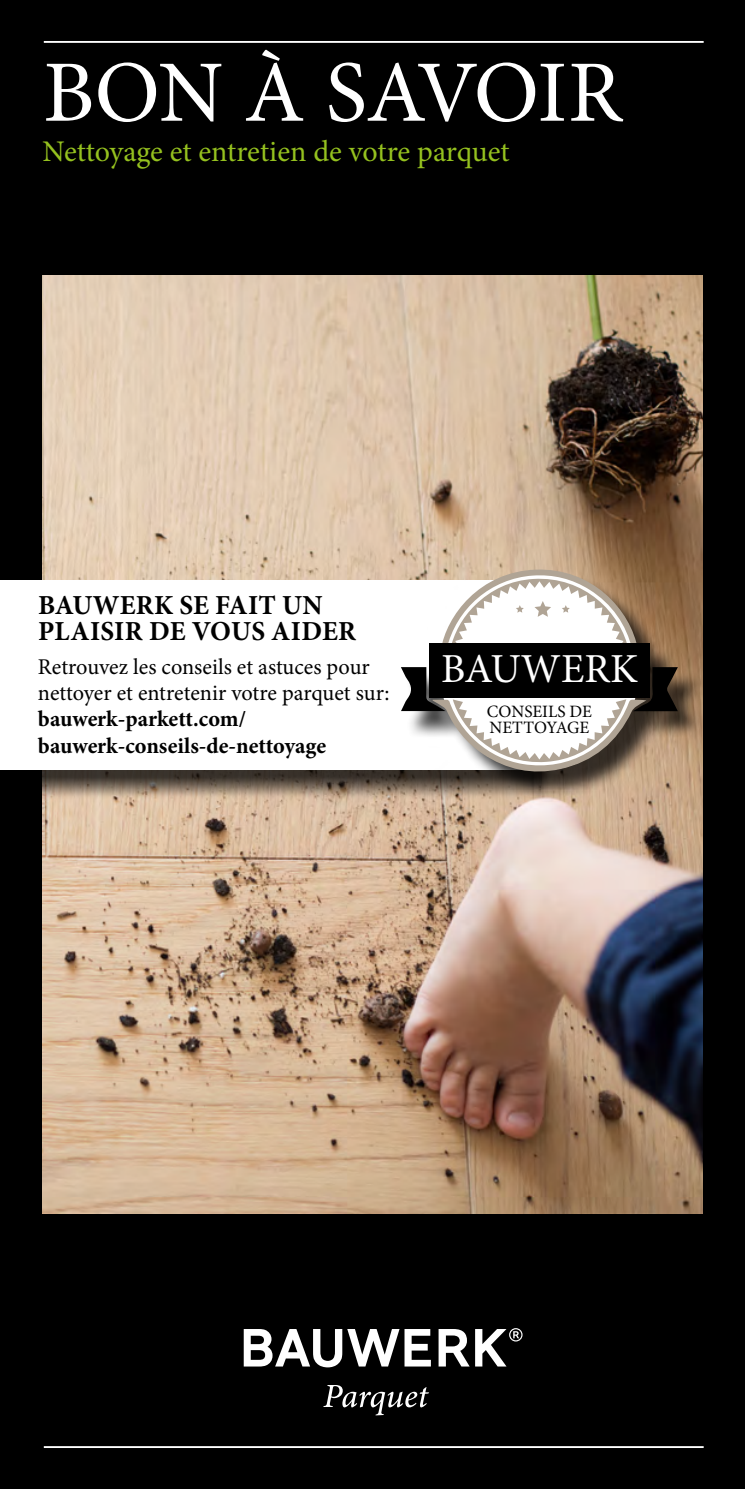
<style>
.page{position:relative;width:745px;height:1489px;background:#fff}
.page>*{position:absolute;margin:0;border:0;box-sizing:border-box;transform-origin:0 0}
.t1{font:87.5px "Minion Pro";letter-spacing:-.02em;color:#fff}
.t2{font:41.25px "Minion Pro";color:#fff}
.t3{font:30px "Minion Pro";letter-spacing:-.005em;color:#95c11f}
.t4{font:700 27.5px/26.2px "Minion Pro";letter-spacing:.01em;color:#000}
.t5{font:22.5px/26.2px "Minion Pro";color:#000}
.t6{font:700 22.5px/26.2px "Minion Pro";color:#000}
.t7{font:17.25px/16.2px "Minion Pro";color:#000}
</style>
<div class="page">
<div style="left:0;top:0;width:744px;height:1488px;background:#000"></div>
<hr style="left:44px;top:1445px;width:659px;height:2px;background:#fff">
<hr style="left:44px;top:41px;width:659px;height:2px;background:#fff">
<img style="left:43px;top:275px;width:659px;height:938px">
<div style="left:0;top:584px;width:556px;height:217px;background:#000;opacity:.75"></div>
<div style="left:0;top:580px;width:525px;height:190px;background:#fff"></div>
<svg style="left:243px;top:1329px;width:187px;height:38px"></svg>
<svg style="left:438px;top:1329px;width:31px;height:37px"></svg>
<svg style="left:475px;top:1328px;width:47px;height:38px"></svg>
<svg style="left:323px;top:1385px;width:106px;height:30px"></svg>
<div style="left:406px;top:573px;width:299px;height:226px;background:#000;opacity:.75"></div>
<div style="left:429px;top:643px;width:220px;height:54px;background:#000"></div>
<svg style="left:400px;top:667px;width:277px;height:104px"></svg>
<svg style="left:440px;top:567px;width:197px;height:76px"></svg>
<h1 class="t1" style="left:43px;top:34px;width:580px">BON À SAVOIR</h1>
<h3 class="t3" style="left:43px;top:131px;width:468px">Nettoyage et entretien de votre parquet</h3>
<p class="t4" style="left:38px;top:591px;width:319px">BAUWERK SE FAIT UN<br>PLAISIR DE VOUS AIDER</p>
<p class="t5" style="left:38px;top:653px;width:353px">Retrouvez les conseils et astuces pour nettoyer et entretenir votre parquet sur:</p>
<p class="t6" style="left:38px;top:705px;width:289px">bauwerk-parkett.com/ bauwerk-conseils-de-nettoyage</p>
<h2 class="t2" style="left:441px;top:641px;width:198px">BAUWERK</h2>
<p class="t7" style="left:486px;top:703px;width:106px">CONSEILS DE<br>NETTOYAGE</p>
</div>
